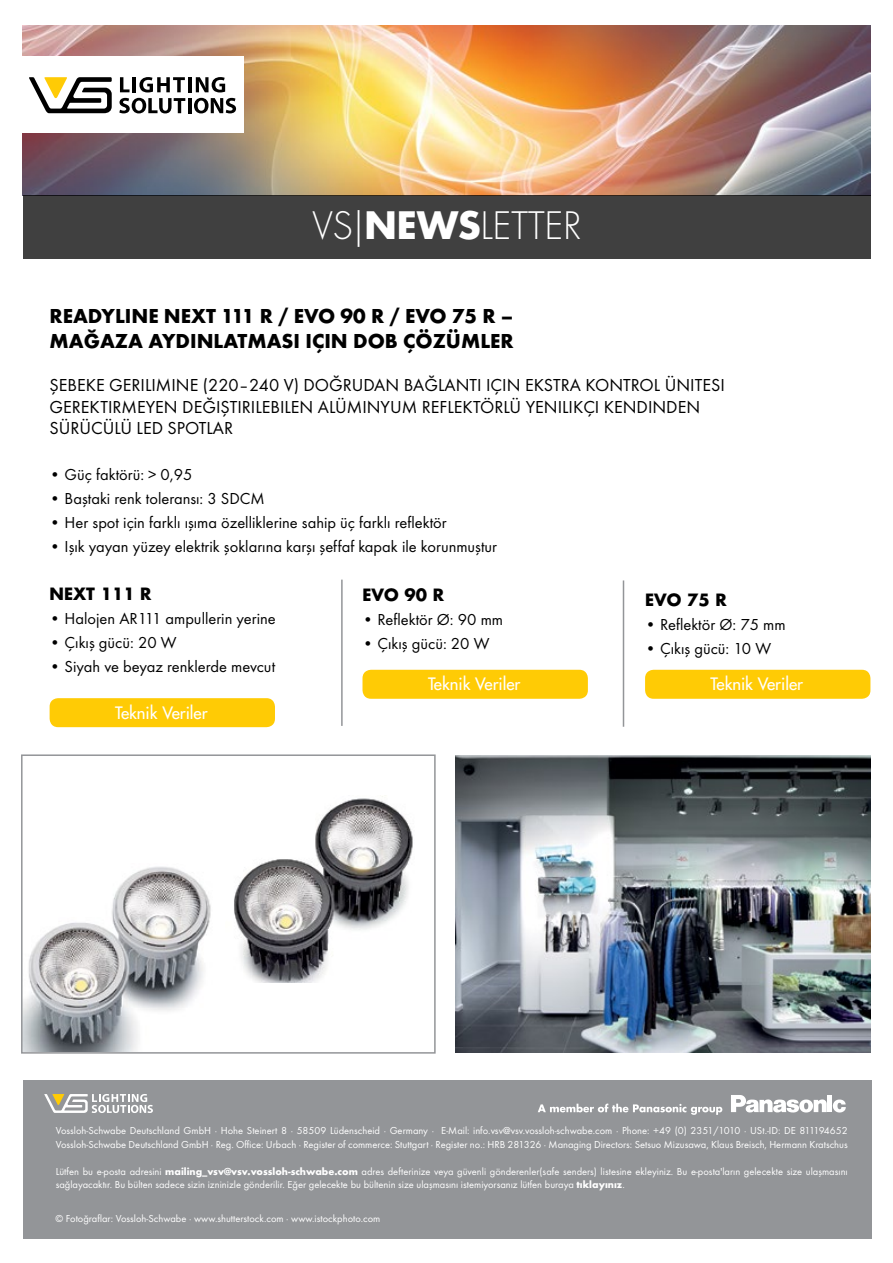
<style>
.page{position:relative;width:893px;height:1263px;background:#fff}
.page>*{position:absolute;margin:0;border:0;box-sizing:border-box;transform-origin:0 0}
.t1{font:300 36.75px "Futura";color:#fff}
.t2{font:700 21px/25.2px "Futura TCE";color:#000}
.t3{font:18px/21.6px "Futura TCE Boo";color:#000}
.t4{font:16.65px "Futura";color:#fff}
.t5{font:16.5px "Futura TCE Boo";color:#000}
.t6{font:700 16.5px "Futura";color:#000}
.t7{font:10.5px/13.5px "Futura TCE Boo";color:#fff}
.s1{font-weight:700}
.s2{font-family:"Futura TCE";font-weight:700}
</style>
<div class="page">
<img style="left:23px;top:26px;width:848px;height:170px">
<div style="left:22px;top:56px;width:222px;height:77px;background:#fff"></div>
<svg style="left:29px;top:77px;width:83px;height:36px"></svg>
<svg style="left:120px;top:77px;width:10px;height:15px"></svg>
<svg style="left:196px;top:77px;width:29px;height:15px"></svg>
<svg style="left:139px;top:77px;width:46px;height:15px"></svg>
<hr style="left:133px;top:77px;width:3px;height:15px;background:#000">
<hr style="left:188px;top:77px;width:4px;height:15px;background:#000">
<svg style="left:194px;top:98px;width:42px;height:15px"></svg>
<hr style="left:188px;top:98px;width:4px;height:15px;background:#000">
<svg style="left:119px;top:98px;width:66px;height:15px"></svg>
<div style="left:23px;top:196px;width:848px;height:63px;background:#404040"></div>
<div style="left:23px;top:1080px;width:848px;height:158px;background:#939598"></div>
<svg style="left:44px;top:1094px;width:109px;height:19px"></svg>
<svg style="left:538px;top:1103px;width:184px;height:12px"></svg>
<svg style="left:731px;top:1095px;width:115px;height:17px"></svg>
<img style="left:455px;top:755px;width:415px;height:298px">
<img style="left:24px;top:866px;width:187px;height:185px">
<div style="left:21px;top:754px;width:415px;height:300px;border:2px solid #939598"></div>
<div style="left:50px;top:698px;width:225px;height:29px;background:#ffcb05;border-radius:9px"></div>
<div style="left:362px;top:670px;width:226px;height:29px;background:#ffcb05;border-radius:9px"></div>
<div style="left:645px;top:670px;width:225px;height:29px;background:#ffcb05;border-radius:9px"></div>
<hr style="left:341px;top:580px;width:2px;height:146px;background:#939598">
<hr style="left:623px;top:580px;width:1px;height:147px;background:#939598">
<img style="left:234px;top:796px;width:179px;height:186px">
<h1 class="t1" style="left:312px;top:203px;width:270px">VS|<span class="s1">NEWS</span>LETTER</h1>
<h2 class="t2" style="left:50px;top:303px;width:465px">READYLINE NEXT 111 R / EVO 90 R / EVO 75 R –<br>MAĞAZA AYDINLATMASI IÇIN DOB ÇÖZÜMLER</h2>
<h3 class="t3" style="left:50px;top:374px;width:677px">ŞEBEKE GERILIMINE (220–240 V) DOĞRUDAN BAĞLANTI IÇIN EKSTRA KONTROL ÜNITESI<br>GEREKTIRMEYEN DEĞIŞTIRILEBILEN ALÜMINYUM REFLEKTÖRLÜ YENILIKÇI KENDINDEN<br>SÜRÜCÜLÜ LED SPOTLAR</h3>
<h3 class="t5" style="left:50px;top:465px;width:144px">• Güç faktörü: &gt; 0,95</h3>
<h3 class="t5" style="left:50px;top:489px;width:217px">• Baştaki renk toleransı: 3 SDCM</h3>
<h3 class="t5" style="left:50px;top:513px;width:399px">• Her spot için farklı ışıma özelliklerine sahip üç farklı reflektör</h3>
<h3 class="t5" style="left:50px;top:537px;width:449px">• Işık yayan yüzey elektrik şoklarına karşı şeffaf kapak ile korunmuştur</h3>
<h3 class="t6" style="left:50px;top:583px;width:103px">NEXT 111 R</h3>
<h3 class="t5" style="left:50px;top:609px;width:228px">• Halojen AR111 ampullerin yerine</h3>
<h3 class="t5" style="left:50px;top:633px;width:129px">• Çıkış gücü: 20 W</h3>
<h3 class="t5" style="left:50px;top:657px;width:227px">• Siyah ve beyaz renklerde mevcut</h3>
<h3 class="t4" style="left:115px;top:702px;width:94px">Teknik Veriler</h3>
<h3 class="t6" style="left:362px;top:584px;width:83px">EVO 90 R</h3>
<h3 class="t5" style="left:362px;top:610px;width:142px">• Reflektör Ø: 90 mm</h3>
<h3 class="t5" style="left:362px;top:634px;width:129px">• Çıkış gücü: 20 W</h3>
<h3 class="t4" style="left:428px;top:673px;width:94px">Teknik Veriler</h3>
<h3 class="t6" style="left:645px;top:589px;width:83px">EVO 75 R</h3>
<h3 class="t5" style="left:645px;top:615px;width:142px">• Reflektör Ø: 75 mm</h3>
<h3 class="t5" style="left:645px;top:639px;width:128px">• Çıkış gücü: 10 W</h3>
<h3 class="t4" style="left:711px;top:673px;width:94px">Teknik Veriler</h3>
<p class="t7" style="left:56px;top:1124px;width:793px">Vossloh-Schwabe Deutschland GmbH · Hohe Steinert 8 · 58509 Lüdenscheid · Germany · E-Mail: info.vsv@vsv.vossloh-schwabe.com · Phone: +49 (0) 2351/1010 · USt.-ID: DE 811194652<br>Vossloh-Schwabe Deutschland GmbH · Reg. Office: Urbach · Register of commerce: Stuttgart · Register no.: HRB 281326 · Managing Directors: Setsuo Mizusawa, Klaus Breisch, Hermann Kratschus</p>
<p class="t7" style="left:56px;top:1164px;width:793px">Lütfen bu e-posta adresini <span class="s2">mailing_vsv@vsv.vossloh-schwabe.com</span> adres defterinize veya güvenli gönderenler(safe senders) listesine ekleyiniz. Bu e-posta'ların gelecekte size ulaşmasını sağlayacaktır. Bu bülten sadece sizin izninizle gönderilir. Eğer gelecekte bu bültenin size ulaşmasını istemiyorsanız lütfen buraya <span class="s2">tıklayınız</span>.</p>
<p class="t7" style="left:55px;top:1211px;width:326px">© Fotoğraflar: Vossloh-Schwabe · www.shutterstock.com · www.istockphoto.com</p>
</div>
